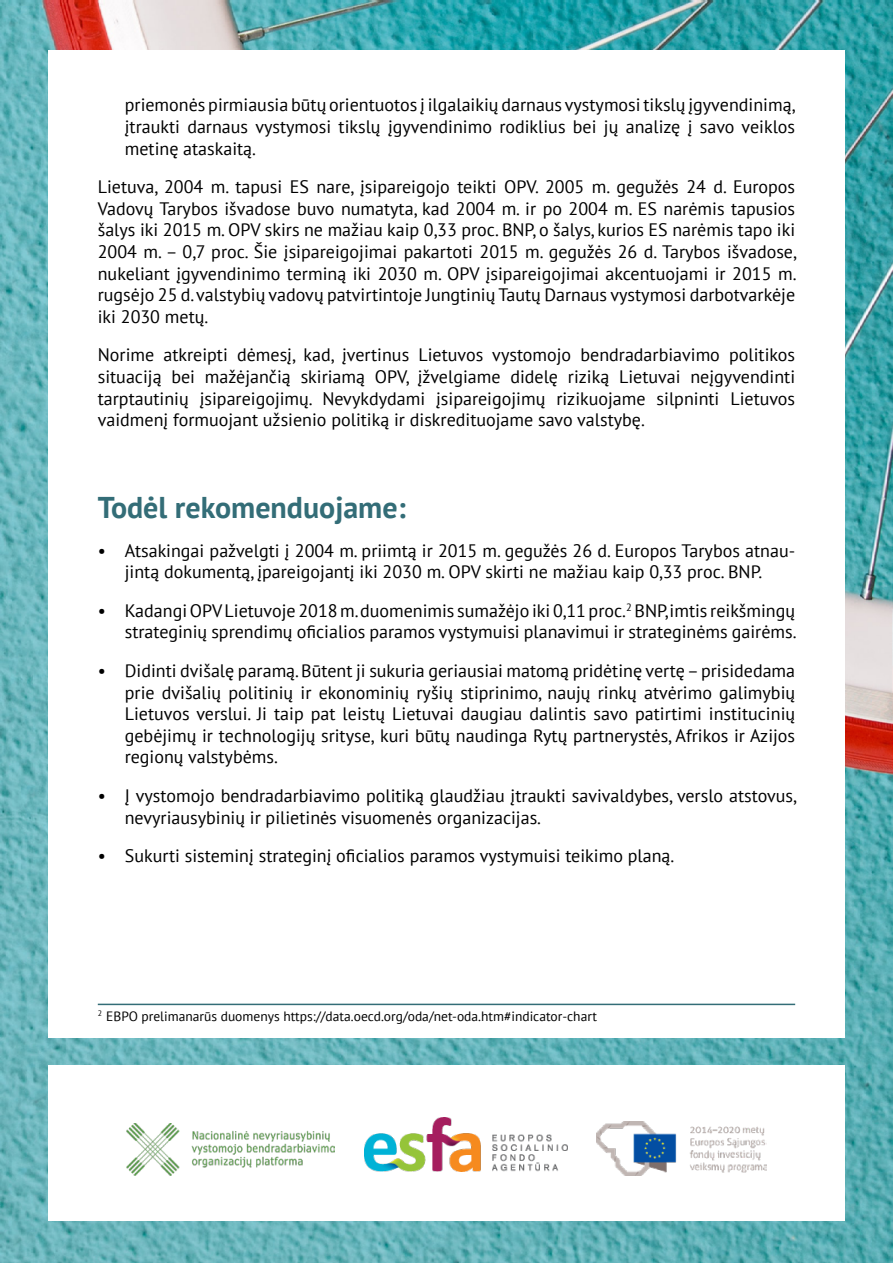
<style>
.page{position:relative;width:893px;height:1263px;background:#fff}
.page>*{position:absolute;margin:0;border:0;box-sizing:border-box;transform-origin:0 0}
.t1{font:700 30px "PT Sans";color:#336d77}
.t2{font:18px/21.6px "PT Sans";color:#000;text-align:justify}
.t3{font:13.5px "PT Sans";color:#000}
</style>
<div class="page">
<img style="left:0;top:0;width:893px;height:1263px">
<div style="left:48px;top:1065px;width:797px;height:155px;background:#fff"></div>
<div style="left:48px;top:50px;width:797px;height:987px;background:#fff"></div>
<hr style="left:98px;top:1004px;width:697px;height:1px;background:#336d77">
<img style="left:126px;top:1123px;width:209px;height:52px">
<img style="left:365px;top:1117px;width:202px;height:54px">
<img style="left:597px;top:1121px;width:169px;height:55px">
<p class="t2" style="left:125px;top:94px;width:672px">priemonės pirmiausia būtų orientuotos į ilgalaikių darnaus vystymosi tikslų įgyvendinimą, įtraukti darnaus vystymosi tikslų įgyvendinimo rodiklius bei jų analizę į savo veiklos metinę ataskaitą.</p>
<p class="t2" style="left:98px;top:176px;width:700px">Lietuva, 2004 m. tapusi ES nare, įsipareigojo teikti OPV. 2005 m. gegužės 24 d. Europos Vadovų Tarybos išvadose buvo numatyta, kad 2004 m. ir po 2004 m. ES narėmis tapusios šalys iki 2015 m. OPV skirs ne mažiau kaip 0,33 proc. BNP, o šalys, kurios ES narėmis tapo iki 2004 m. – 0,7 proc. Šie įsipareigojimai pakartoti 2015 m. gegužės 26 d. Tarybos išvadose, nukeliant įgyvendinimo terminą iki 2030 m. OPV įsipareigojimai akcentuojami ir 2015 m. rugsėjo 25 d. valstybių vadovų patvirtintoje Jungtinių Tautų Darnaus vystymosi darbotvarkėje iki 2030 metų.</p>
<p class="t2" style="left:98px;top:344px;width:699px">Norime atkreipti dėmesį, kad, įvertinus Lietuvos vystomojo bendradarbiavimo politikos situaciją bei mažėjančią skiriamą OPV, įžvelgiame didelę riziką Lietuvai neįgyvendinti tarptautinių įsipareigojimų. Nevykdydami įsipareigojimų rizikuojame silpninti Lietuvos vaidmenį formuojant užsienio politiką ir diskredituojame savo valstybę.</p>
<h1 class="t1" style="left:98px;top:487px;width:309px">Todėl rekomenduojame:</h1>
<p class="t2" style="left:98px;top:539px;width:699px;text-align:center">• Atsakingai pažvelgti į 2004 m. priimtą ir 2015 m. gegužės 26 d. Europos Tarybos atnau&shy;jintą dokumentą, įpareigojantį iki 2030 m. OPV skirti ne mažiau kaip 0,33 proc. BNP.</p>
<p class="t2" style="left:98px;top:599px;width:700px;text-align:right">• Kadangi OPV Lietuvoje 2018 m. duomenimis sumažėjo iki 0,11 proc.<sup>2</sup> BNP, imtis reikšmingų strateginių sprendimų oficialios paramos vystymuisi planavimui ir strateginėms gairėms.</p>
<p class="t2" style="left:125px;top:659px;width:672px;text-indent:-27px">• Didinti dvišalę paramą. Būtent ji sukuria geriausiai matomą pridėtinę vertę – prisidedama prie dvišalių politinių ir ekonominių ryšių stiprinimo, naujų rinkų atvėrimo galimybių Lietuvos verslui. Ji taip pat leistų Lietuvai daugiau dalintis savo patirtimi institucinių gebėjimų ir technologijų srityse, kuri būtų naudinga Rytų partnerystės, Afrikos ir Azijos regionų valstybėms.</p>
<p class="t2" style="left:125px;top:784px;width:673px;text-indent:-27px">• Į vystomojo bendradarbiavimo politiką glaudžiau įtraukti savivaldybes, verslo atstovus, nevyriausybinių ir pilietinės visuomenės organizacijas.</p>
<p class="t2" style="left:98px;top:845px;width:578px">• Sukurti sisteminį strateginį oficialios paramos vystymuisi teikimo planą.</p>
<p class="t3" style="left:98px;top:1007px;width:501px"><sup>2</sup> EBPO prelimanarūs duomenys https://data.oecd.org/oda/net-oda.htm#indicator-chart</p>
</div>
